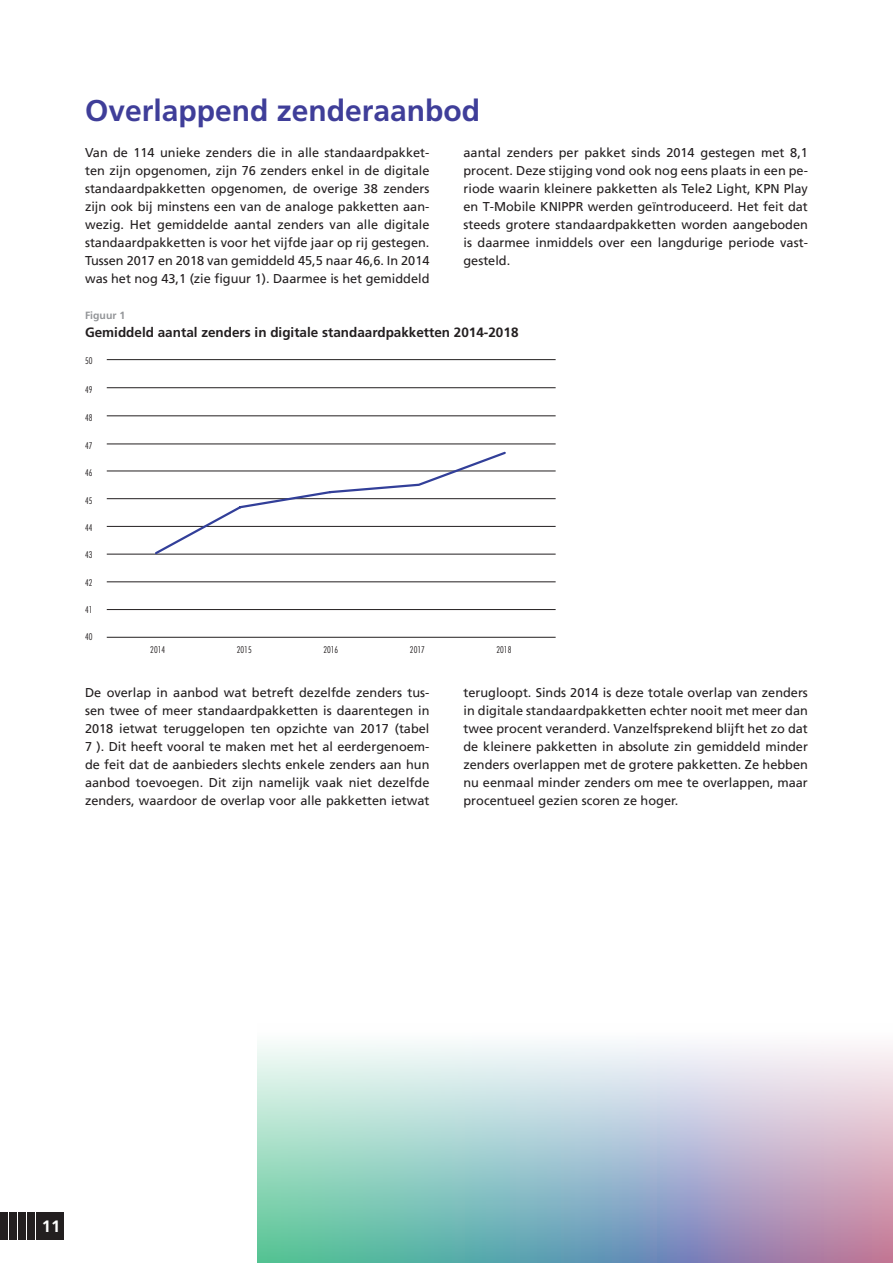
<style>
.page{position:relative;width:893px;height:1263px;background:#fff}
.page>*{position:absolute;margin:0;border:0;box-sizing:border-box;transform-origin:0 0}
.PARAGRAAFKOP{font:700 30px "Frutiger";color:#3f3e99}
.t1{font:700 16.5px "Frutiger";color:#fff}
.TABEL-GRAFIEK_KOP{font:700 13.5px "Frutiger";color:#231f20}
.BODY{font:12.75px/18px "Frutiger LT";color:#231f20;text-align:justify}
.TABEL-GRAFIEK_CHAPEA{font:700 10.5px "Frutiger";color:#939598}
.t2{font:300 condensed 9px "Futura Std";color:#231f20}
</style>
<div class="page">
<hr style="left:107px;top:471px;width:449px;height:1px;background:#231f20">
<hr style="left:107px;top:498px;width:449px;height:1px;background:#231f20">
<hr style="left:107px;top:444px;width:449px;height:1px;background:#231f20">
<hr style="left:107px;top:415px;width:449px;height:1px;background:#231f20">
<hr style="left:107px;top:387px;width:449px;height:1px;background:#231f20">
<hr style="left:107px;top:359px;width:449px;height:1px;background:#231f20">
<hr style="left:107px;top:526px;width:449px;height:1px;background:#231f20">
<hr style="left:107px;top:554px;width:449px;height:1px;background:#231f20">
<hr style="left:107px;top:609px;width:449px;height:1px;background:#231f20">
<hr style="left:107px;top:581px;width:449px;height:1px;background:#231f20">
<hr style="left:107px;top:637px;width:449px;height:1px;background:#231f20">
<svg style="left:257px;top:1044px;width:636px;height:219px;background:#b2c7cf"></svg>
<svg style="left:153px;top:451px;width:354px;height:104px"></svg>
<div style="left:36px;top:1212px;width:28px;height:28px;background:#231f20"></div>
<svg style="left:0;top:1212px;width:35px;height:28px"></svg>
<p class="PARAGRAAFKOP" style="left:85px;top:93px;width:397px">Overlappend zenderaanbod</p>
<p class="BODY" style="left:85px;top:144px;width:346px">Van de 114 unieke zenders die in alle standaardpakket&shy;ten zijn opgenomen, zijn 76 zenders enkel in de digitale standaardpakketten opgenomen, de overige 38 zenders zijn ook bij minstens een van de analoge pakketten aan&shy;wezig. Het gemiddelde aantal zenders van alle digitale standaardpakketten is voor het vijfde jaar op rij gestegen.<br>Tussen 2017 en 2018 van gemiddeld 45,5 naar 46,6. In 2014 was het nog 43,1 (zie figuur 1). Daarmee is het gemiddeld</p>
<p class="BODY" style="left:463px;top:144px;width:346px">aantal zenders per pakket sinds 2014 gestegen met 8,1 procent. Deze stijging vond ook nog eens plaats in een pe&shy;riode waarin kleinere pakketten als Tele2 Light, KPN Play en T-Mobile KNIPPR werden geïntroduceerd. Het feit dat steeds grotere standaardpakketten worden aangeboden is daarmee inmiddels over een langdurige periode vast&shy;gesteld.</p>
<p class="TABEL-GRAFIEK_CHAPEA" style="left:85px;top:309px;width:42px">Figuur 1</p>
<p class="TABEL-GRAFIEK_KOP" style="left:85px;top:324px;width:435px">Gemiddeld aantal zenders in digitale standaardpakketten 2014-2018</p>
<p class="t2" style="left:85px;top:356px;width:9px">50</p>
<p class="t2" style="left:85px;top:384px;width:9px">49</p>
<p class="t2" style="left:85px;top:412px;width:9px">48</p>
<p class="t2" style="left:85px;top:440px;width:9px">47</p>
<p class="t2" style="left:85px;top:467px;width:9px">46</p>
<p class="t2" style="left:85px;top:495px;width:9px">45</p>
<p class="t2" style="left:85px;top:522px;width:9px">44</p>
<p class="t2" style="left:85px;top:550px;width:9px">43</p>
<p class="t2" style="left:85px;top:577px;width:9px">42</p>
<p class="t2" style="left:85px;top:604px;width:9px">41</p>
<p class="t2" style="left:85px;top:632px;width:9px">40</p>
<p class="t2" style="left:150px;top:645px;width:16px">2014</p>
<p class="t2" style="left:237px;top:645px;width:16px">2015</p>
<p class="t2" style="left:323px;top:645px;width:16px">2016</p>
<p class="t2" style="left:410px;top:645px;width:16px">2017</p>
<p class="t2" style="left:496px;top:645px;width:16px">2018</p>
<p class="BODY" style="left:85px;top:684px;width:346px">De overlap in aanbod wat betreft dezelfde zenders tus&shy;sen twee of meer standaardpakketten is daarentegen in 2018 ietwat teruggelopen ten opzichte van 2017 (tabel 7 ). Dit heeft vooral te maken met het al eerdergenoem&shy;de feit dat de aanbieders slechts enkele zenders aan hun aanbod toevoegen. Dit zijn namelijk vaak niet dezelfde zenders, waardoor de overlap voor alle pakketten ietwat</p>
<p class="BODY" style="left:463px;top:684px;width:346px">terugloopt. Sinds 2014 is deze totale overlap van zenders in digitale standaardpakketten echter nooit met meer dan twee procent veranderd. Vanzelfsprekend blijft het zo dat de kleinere pakketten in absolute zin gemiddeld minder zenders overlappen met de grotere pakketten. Ze hebben nu eenmaal minder zenders om mee te overlappen, maar procentueel gezien scoren ze hoger.</p>
<p class="t1" style="left:42px;top:1217px;width:20px">11</p>
</div>
